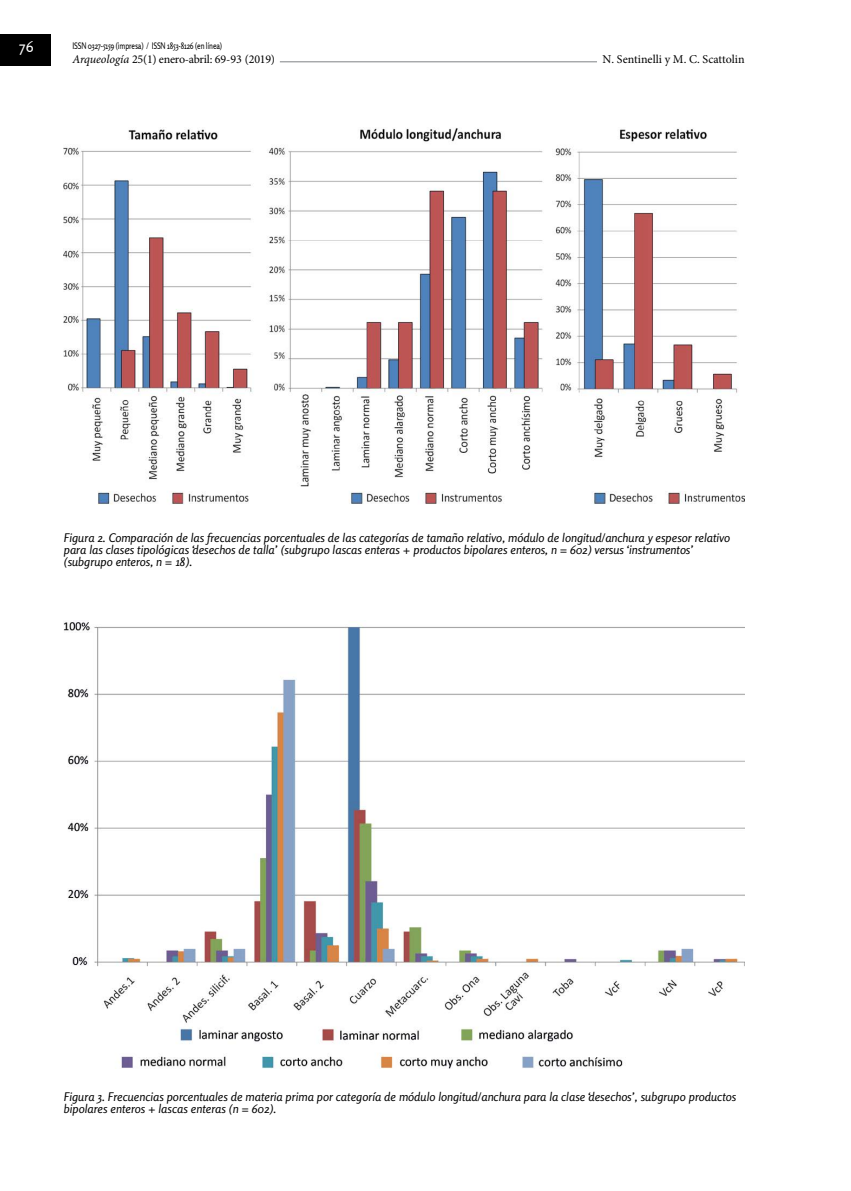
<style>
.page{position:relative;width:851px;height:1191px;background:#fff}
.page>*{position:absolute;margin:0;border:0;box-sizing:border-box;transform-origin:0 0}
.t1{font:15px "Rosario";color:#fff}
.t2{font:italic 12px/12px "Rosario";color:#000}
.t3{font:12px "Minion Pro";letter-spacing:-.005em;color:#000}
.t4{font:9px "Rosario";letter-spacing:-.02em;color:#000;scale:.8 1}
.s1{font-style:italic}
</style>
<div class="page">
<hr style="left:204px;top:61px;width:529px;height:1px;background:#808285">
<div style="left:72px;top:53px;width:208px;height:15px;background:#fff"></div>
<div style="left:0;top:35px;width:50px;height:31px;background:#000"></div>
<div style="left:597px;top:52px;width:147px;height:15px;background:#fff"></div>
<img style="left:64px;top:128px;width:680px;height:376px">
<img style="left:64px;top:622px;width:680px;height:446px">
<p class="t1" style="left:19px;top:38px;width:16px">76</p>
<p class="t4" style="left:72px;top:40px;width:188px">ISSN 0327-5159 (impresa) / ISSN 1853-8126 (en línea)</p>
<p class="t3" style="left:72px;top:52px;width:204px"><span class="s1">Arqueología</span> 25(1) enero-abril: 69-93 (2019)</p>
<p class="t3" style="left:602px;top:51px;width:144px">N. Sentinelli y M. C. Scattolin</p>
<p class="t2" style="left:64px;top:531px;width:668px">Figura 2. Comparación de las frecuencias porcentuales de las categorías de tamaño relativo, módulo de longitud/anchura y espesor relativo para las clases tipológicas ‘desechos de talla’ (subgrupo lascas enteras + productos bipolares enteros, n = 602) versus ‘instrumentos’ (subgrupo enteros, n = 18).</p>
<p class="t2" style="left:64px;top:1091px;width:673px">Figura 3. Frecuencias porcentuales de materia prima por categoría de módulo longitud/anchura para la clase ‘desechos’, subgrupo productos bipolares enteros + lascas enteras (n = 602).</p>
</div>
